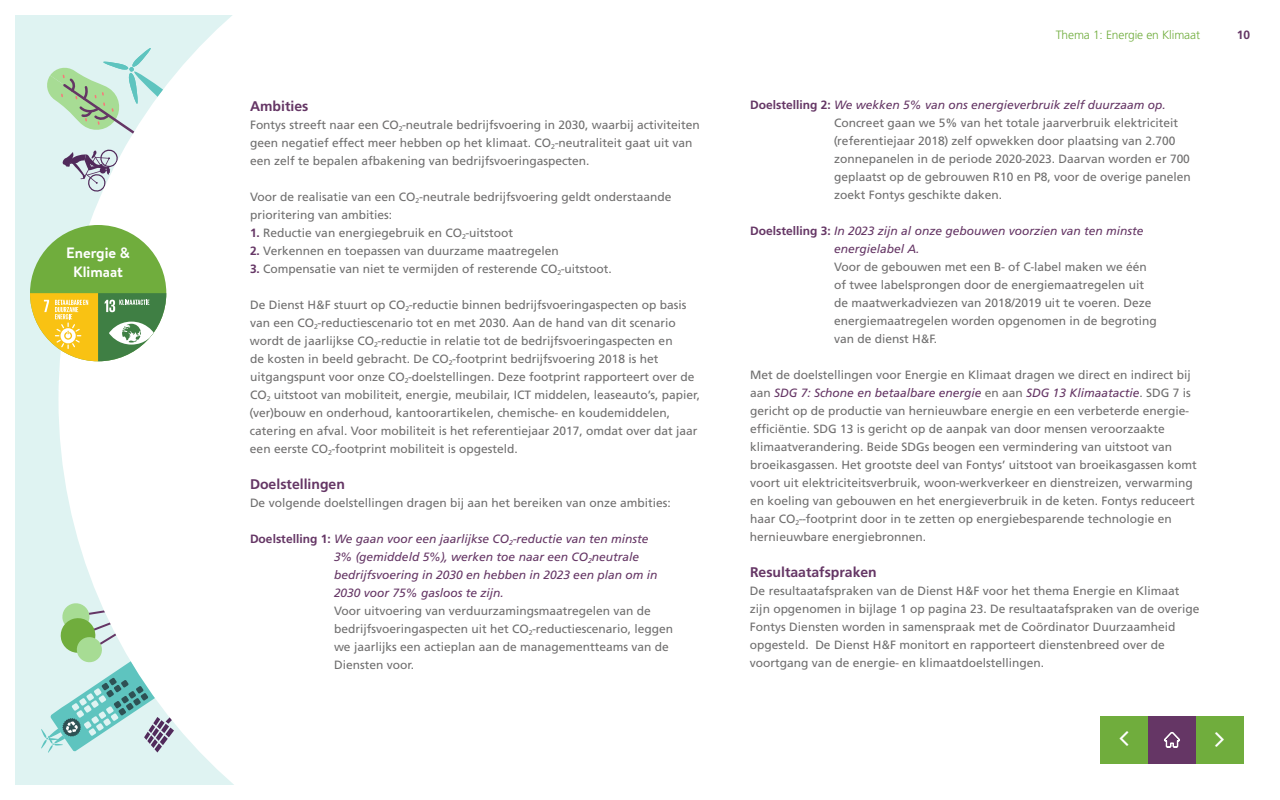
<style>
.page{position:relative;width:1280px;height:800px;background:#fff}
.page>*{position:absolute;margin:0;border:0;box-sizing:border-box;transform-origin:0 0}
.t1{font:700 15px/19px "Brandon Text";color:#fff;text-align:center}
.t2{font:700 14px "Fontys Frutiger";color:#653665}
.t3{font:12px/18px "Fontys Frutiger Roman";color:#706f6f}
.t4{font:italic 12px/18px "Fontys Frutiger";color:#653665}
.t5{font:300 12px "Fontys Frutiger";letter-spacing:-.01em;color:#70ad3d}
.t6{font:700 12px "Fontys Frutiger";color:#653665}
.s1{font-family:"Fontys Frutiger";font-weight:700;color:#653665}
.s2{font-weight:700;font-style:normal}
.s3{font-family:"Fontys Frutiger Roman";font-style:normal;color:#706f6f}
</style>
<div class="page">
<div style="left:15px;top:15px;width:382px;height:769px;background:#dff3f2"></div>
<svg style="left:47px;top:69px;width:11px;height:33px"></svg>
<svg style="left:41px;top:710px;width:17px;height:43px"></svg>
<svg style="left:58px;top:15px;width:339px;height:770px;background:#f5faf9"></svg>
<div style="left:1196px;top:716px;width:48px;height:47px;background:#70ad3d"></div>
<div style="left:1100px;top:716px;width:48px;height:47px;background:#70ad3d"></div>
<div style="left:1148px;top:716px;width:48px;height:47px;background:#653665"></div>
<svg style="left:1164px;top:732px;width:16px;height:16px"></svg>
<div style="left:30px;top:225px;width:136px;height:136px;background:#70ad3d;border-radius:50%"></div>
<svg style="left:30px;top:293px;width:136px;height:68px;background:#bbbf6f"></svg>
<p class="t1" style="left:66px;top:243px;width:65px">Energie &amp;<br>Klimaat</p>
<p class="t2" style="left:250px;top:98px;width:60px">Ambities</p>
<p class="t3" style="left:250px;top:116px;width:451px">Fontys streeft naar een CO<sub>2</sub>-neutrale bedrijfsvoering in 2030, waarbij activiteiten geen negatief effect meer hebben op het klimaat. CO<sub>2</sub>-neutraliteit gaat uit van een zelf te bepalen afbakening van bedrijfsvoeringaspecten.</p>
<p class="t3" style="left:250px;top:188px;width:423px">Voor de realisatie van een CO<sub>2</sub>-neutrale bedrijfsvoering geldt onderstaande prioritering van ambities:</p>
<p class="t3" style="left:250px;top:224px;width:265px"><span class="s1">1.</span> Reductie van energiegebruik en CO<sub>2</sub>-uitstoot</p>
<p class="t3" style="left:250px;top:242px;width:310px"><span class="s1">2.</span> Verkennen en toepassen van duurzame maatregelen</p>
<p class="t3" style="left:250px;top:260px;width:363px"><span class="s1">3.</span> Compensatie van niet te vermijden of resterende CO<sub>2</sub>-uitstoot.</p>
<p class="t3" style="left:250px;top:296px;width:452px">De Dienst H&amp;F stuurt op CO<sub>2</sub>-reductie binnen bedrijfsvoeringaspecten op basis van een CO<sub>2</sub>-reductiescenario tot en met 2030. Aan de hand van dit scenario wordt de jaarlijkse CO<sub>2</sub>-reductie in relatie tot de bedrijfsvoeringaspecten en<br>de kosten in beeld gebracht. De CO<sub>2</sub>-footprint bedrijfsvoering 2018 is het uitgangspunt voor onze CO<sub>2</sub>-doelstellingen. Deze footprint rapporteert over de CO<sub>2</sub> uitstoot van mobiliteit, energie, meubilair, ICT middelen, leaseauto’s, papier, (ver)bouw en onderhoud, kantoorartikelen, chemische- en koudemiddelen, catering en afval. Voor mobiliteit is het referentiejaar 2017, omdat over dat jaar een eerste CO<sub>2</sub>-footprint mobiliteit is opgesteld.</p>
<p class="t2" style="left:250px;top:476px;width:96px">Doelstellingen</p>
<p class="t3" style="left:250px;top:494px;width:422px">De volgende doelstellingen dragen bij aan het bereiken van onze ambities:</p>
<p class="t4" style="left:334px;top:530px;width:325px;text-indent:-84px"><span class="s2">Doelstelling 1:</span> We gaan voor een jaarlijkse CO<sub>2</sub>-reductie van ten minste 3% (gemiddeld 5%), werken toe naar een CO<sub>2</sub>neutrale bedrijfsvoering in 2030 en hebben in 2023 een plan om in 2030 voor 75% gasloos te zijn.</p>
<p class="t3" style="left:334px;top:602px;width:341px">Voor uitvoering van verduurzamingsmaatregelen van de bedrijfsvoeringaspecten uit het CO<sub>2</sub>-reductiescenario, leggen we jaarlijks een actieplan aan de managementteams van de Diensten voor.</p>
<p class="t5" style="left:1056px;top:28px;width:146px">Thema 1: Energie en Klimaat</p>
<p class="t4" style="left:750px;top:96px;width:417px"><span class="s2">Doelstelling 2:</span> We wekken 5% van ons energieverbruik zelf duurzaam op.</p>
<p class="t3" style="left:834px;top:114px;width:358px">Concreet gaan we 5% van het totale jaarverbruik elektriciteit (referentiejaar 2018) zelf opwekken door plaatsing van 2.700 zonnepanelen in de periode 2020-2023. Daarvan worden er 700 geplaatst op de gebrouwen R10 en P8, voor de overige panelen zoekt Fontys geschikte daken.</p>
<p class="t4" style="left:834px;top:222px;width:311px;text-indent:-84px"><span class="s2">Doelstelling 3:</span> In 2023 zijn al onze gebouwen voorzien van ten minste energielabel A.</p>
<p class="t3" style="left:834px;top:258px;width:324px">Voor de gebouwen met een B- of C-label maken we één of twee labelsprongen door de energiemaatregelen uit de maatwerkadviezen van 2018/2019 uit te voeren. Deze energiemaatregelen worden opgenomen in de begroting van de dienst H&amp;F.</p>
<p class="t3" style="left:750px;top:366px;width:442px">Met de doelstellingen voor Energie en Klimaat dragen we direct en indirect bij</p>
<p class="t4" style="left:750px;top:384px;width:442px"><span class="s3">aan</span> SDG 7: Schone en betaalbare energie <span class="s3">en aan</span> SDG 13 Klimaatactie<span class="s3">. SDG 7 is</span></p>
<p class="t3" style="left:750px;top:402px;width:448px">gericht op de productie van hernieuwbare energie en een verbeterde energie&shy;efficiëntie. SDG 13 is gericht op de aanpak van door mensen veroorzaakte klimaatverandering. Beide SDGs beogen een vermindering van uitstoot van broeikasgassen. Het grootste deel van Fontys’ uitstoot van broeikasgassen komt voort uit elektriciteitsverbruik, woon-werkverkeer en dienstreizen, verwarming en koeling van gebouwen en het energieverbruik in de keten. Fontys reduceert haar CO<sub>2</sub>--footprint door in te zetten op energiebesparende technologie en hernieuwbare energiebronnen.</p>
<p class="t2" style="left:750px;top:564px;width:128px">Resultaatafspraken</p>
<p class="t3" style="left:750px;top:582px;width:451px">De resultaatafspraken van de Dienst H&amp;F voor het thema Energie en Klimaat zijn opgenomen in bijlage 1 op pagina 23. De resultaatafspraken van de overige Fontys Diensten worden in samenspraak met de Coördinator Duurzaamheid opgesteld. De Dienst H&amp;F monitort en rapporteert dienstenbreed over de voortgang van de energie- en klimaatdoelstellingen.</p>
<p class="t6" style="left:1237px;top:28px;width:15px">10</p>
</div>
